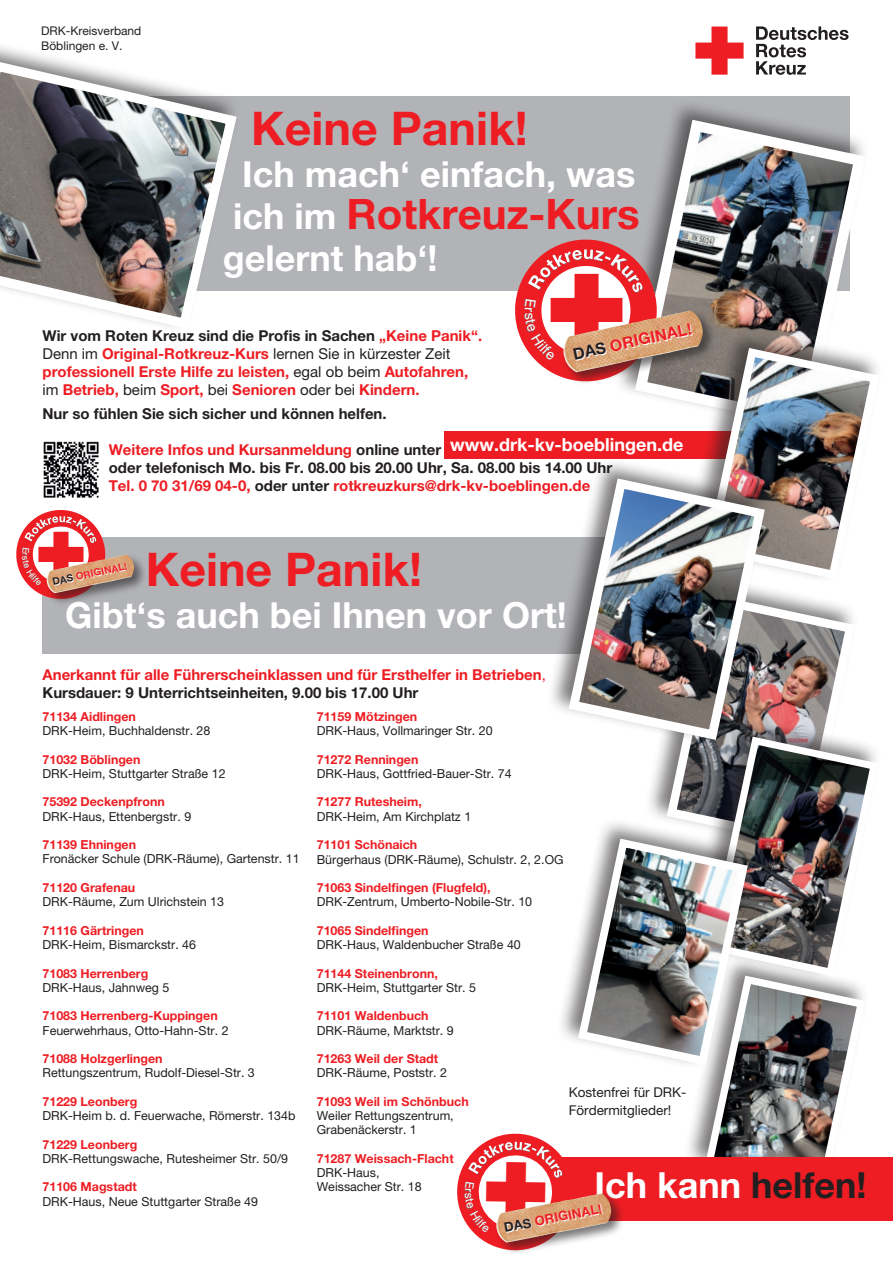
<style>
.page{position:relative;width:893px;height:1263px;background:#fff}
.page>*{position:absolute;margin:0;border:0;box-sizing:border-box;transform-origin:0 0}
.t1{font:700 46.5px "Helvetica Neue";color:#ee1d23}
.t2{font:700 42px "Helvetica Neue";color:#ee1d23}
.t3{font:700 36px "Helvetica Neue";color:#fff}
.t4{font:700 18px "Helvetica Neue";color:#fff}
.t5{font:700 15.9px "Helvetica Neue";color:#ee1d23}
.t6{font:700 15px/18px "Helvetica Neue";color:#ee1d23}
.t7{font:700 15px/18px "Helvetica Neue";color:#231f20}
.t8{font:13.5px/18px "Helvetica Neue";color:#231f20}
.t9{font:700 13.05px "Helvetica Neue";color:#ee1d23}
.t10{font:12.45px/14.2px "Helvetica Neue";color:#231f20}
.t11{font:700 12.45px "Helvetica Neue";color:#ee1d23}
.t12{font:12px/15px "Helvetica Neue";color:#231f20}
.t13{font:700 9.9px "Helvetica Neue";color:#ee1d23}
.s1{font-size:36px;color:#fff}
.s2{color:#fff}
.s3{color:#231f20}
.s4{font-weight:400;color:#231f20}
.s5{color:#ee1d23}
.s6{font-weight:400}
</style>
<div class="page">
<div style="left:445px;top:431px;width:305px;height:28px;background:#ee1d23"></div>
<div style="left:26px;top:96px;width:824px;height:195px;background:#b2b3b7"></div>
<div style="left:612px;top:98px;width:257px;height:333px;background:#231f20;opacity:.6"></div>
<img style="left:629px;top:114px;width:240px;height:317px">
<img style="left:770px;top:591px;width:83px;height:124px">
<div style="left:685px;top:715px;width:197px;height:265px;background:#231f20;opacity:.6"></div>
<svg style="left:695px;top:27px;width:49px;height:48px"></svg>
<svg style="left:756px;top:26px;width:92px;height:49px"></svg>
<img style="left:0;top:55px;width:237px;height:272px">
<div style="left:561px;top:309px;width:155px;height:77px;background:#231f20;opacity:.6"></div>
<img style="left:660px;top:310px;width:43px;height:62px">
<div style="left:482px;top:1157px;width:411px;height:63px;background:#ee1d23"></div>
<div style="left:43px;top:537px;width:650px;height:116px;background:#b2b3b7"></div>
<div style="left:45px;top:553px;width:103px;height:54px;background:#231f20;opacity:.6"></div>
<img style="left:108px;top:554px;width:26px;height:39px">
<div style="left:683px;top:326px;width:200px;height:258px;background:#231f20;opacity:.6"></div>
<img style="left:701px;top:343px;width:182px;height:241px">
<div style="left:546px;top:456px;width:223px;height:288px;background:#231f20;opacity:.6"></div>
<img style="left:563px;top:473px;width:207px;height:259px">
<img style="left:43px;top:441px;width:56px;height:57px">
<svg style="left:515px;top:236px;width:145px;height:149px"></svg>
<img style="left:457px;top:732px;width:425px;height:521px">
<svg style="left:16px;top:510px;width:92px;height:91px"></svg>
<p class="t12" style="left:41px;top:23px;width:102px">DRK-Kreisverband<br>Böblingen e. V.</p>
<h1 class="t1" style="left:251px;top:100px;width:278px">Keine Panik!</h1>
<h3 class="t3" style="left:242px;top:152px;width:395px">Ich mach‘ einfach, was</h3>
<h2 class="t2" style="left:233px;top:188px;width:408px"><span class="s1">ich im</span> Rotkreuz-Kurs</h2>
<h3 class="t3" style="left:223px;top:236px;width:216px">gelernt hab‘!</h3>
<p class="t5" style="left:572px;top:344px;width:122px;rotate:-12deg"><span class="s2">DAS</span> ORIGINAL!</p>
<p class="t6" style="left:43px;top:327px;width:441px"><span class="s3">Wir vom Roten Kreuz sind die Profis in Sachen</span> „Keine Panik“.<br><span class="s4">Denn im</span> Original-Rotkreuz-Kurs <span class="s4">lernen Sie in kürzester Zeit </span>professionell Erste Hilfe zu leisten, <span class="s4">egal ob beim</span> Autofahren, <span class="s4">im</span> Betrieb, <span class="s4">beim</span> Sport, <span class="s4">bei</span> Senioren <span class="s4">oder bei</span> Kindern.</p>
<p class="t7" style="left:43px;top:405px;width:346px">Nur so fühlen Sie sich sicher und können helfen.</p>
<p class="t7" style="left:109px;top:441px;width:505px"><span class="s5">Weitere Infos und Kursanmeldung</span> online unter<br>oder telefonisch Mo. bis Fr. 08.00 bis 20.00 Uhr, Sa. 08.00 bis 14.00 Uhr<br><span class="s5">Tel. 0 70 31/69 04-0,</span> oder unter <span class="s5">rotkreuzkurs@drk-kv-boeblingen.de</span></p>
<h3 class="t4" style="left:450px;top:433px;width:235px">www.drk-kv-boeblingen.de</h3>
<h1 class="t1" style="left:146px;top:540px;width:278px">Keine Panik!</h1>
<h3 class="t3" style="left:65px;top:593px;width:503px">Gibt‘s auch bei Ihnen vor Ort!</h3>
<p class="t13" style="left:52px;top:576px;width:77px;rotate:-12deg"><span class="s3">DAS</span> ORIGINAL!</p>
<p class="t6" style="left:43px;top:665px;width:505px">Anerkannt für alle Führerscheinklassen und für Ersthelfer in Betrieben<span class="s6">,<br></span><span class="s3">Kursdauer: 9 Unterrichtseinheiten, 9.00 bis 17.00 Uhr</span></p>
<p class="t11" style="left:43px;top:709px;width:95px">71134 Aidlingen</p>
<p class="t10" style="left:43px;top:723px;width:169px">DRK-Heim, Buchhaldenstr. 28</p>
<p class="t11" style="left:43px;top:751px;width:99px">71032 Böblingen</p>
<p class="t10" style="left:43px;top:766px;width:185px">DRK-Heim, Stuttgarter Straße 12</p>
<p class="t11" style="left:43px;top:794px;width:124px">75392 Deckenpfronn</p>
<p class="t10" style="left:43px;top:809px;width:150px">DRK-Haus, Ettenbergstr. 9</p>
<p class="t11" style="left:43px;top:837px;width:95px">71139 Ehningen</p>
<p class="t10" style="left:43px;top:852px;width:259px">Fronäcker Schule (DRK-Räume), Gartenstr. 11</p>
<p class="t11" style="left:43px;top:880px;width:94px">71120 Grafenau</p>
<p class="t10" style="left:43px;top:894px;width:183px">DRK-Räume, Zum Ulrichstein 13</p>
<p class="t11" style="left:43px;top:922px;width:103px">71116 Gärtringen</p>
<p class="t10" style="left:43px;top:937px;width:155px">DRK-Heim, Bismarckstr. 46</p>
<p class="t11" style="left:43px;top:965px;width:107px">71083 Herrenberg</p>
<p class="t10" style="left:43px;top:980px;width:128px">DRK-Haus, Jahnweg 5</p>
<p class="t11" style="left:43px;top:1008px;width:177px">71083 Herrenberg-Kuppingen</p>
<p class="t10" style="left:43px;top:1023px;width:188px">Feuerwehrhaus, Otto-Hahn-Str. 2</p>
<p class="t11" style="left:43px;top:1051px;width:122px">71088 Holzgerlingen</p>
<p class="t10" style="left:43px;top:1065px;width:214px">Rettungszentrum, Rudolf-Diesel-Str. 3</p>
<p class="t11" style="left:43px;top:1094px;width:96px">71229 Leonberg</p>
<p class="t10" style="left:43px;top:1108px;width:254px">DRK-Heim b. d. Feuerwache, Römerstr. 134b</p>
<p class="t11" style="left:43px;top:1136px;width:96px">71229 Leonberg</p>
<p class="t10" style="left:43px;top:1151px;width:247px">DRK-Rettungswache, Rutesheimer Str. 50/9</p>
<p class="t11" style="left:43px;top:1179px;width:96px">71106 Magstadt</p>
<p class="t10" style="left:43px;top:1194px;width:217px">DRK-Haus, Neue Stuttgarter Straße 49</p>
<p class="t11" style="left:317px;top:709px;width:102px">71159 Mötzingen</p>
<p class="t10" style="left:317px;top:723px;width:177px">DRK-Haus, Vollmaringer Str. 20</p>
<p class="t11" style="left:317px;top:751px;width:103px">71272 Renningen</p>
<p class="t10" style="left:317px;top:766px;width:196px">DRK-Haus, Gottfried-Bauer-Str. 74</p>
<p class="t11" style="left:317px;top:794px;width:107px">71277 Rutesheim,</p>
<p class="t10" style="left:317px;top:809px;width:156px">DRK-Heim, Am Kirchplatz 1</p>
<p class="t11" style="left:317px;top:837px;width:102px">71101 Schönaich</p>
<p class="t10" style="left:317px;top:852px;width:248px">Bürgerhaus (DRK-Räume), Schulstr. 2, 2.OG</p>
<p class="t11" style="left:317px;top:880px;width:175px">71063 Sindelfingen (Flugfeld),</p>
<p class="t10" style="left:317px;top:894px;width:217px">DRK-Zentrum, Umberto-Nobile-Str. 10</p>
<p class="t11" style="left:317px;top:923px;width:113px">71065 Sindelfingen</p>
<p class="t10" style="left:317px;top:937px;width:206px">DRK-Haus, Waldenbucher Straße 40</p>
<p class="t11" style="left:317px;top:965px;width:123px">71144 Steinenbronn,</p>
<p class="t10" style="left:317px;top:980px;width:161px">DRK-Heim, Stuttgarter Str. 5</p>
<p class="t11" style="left:317px;top:1008px;width:113px">71101 Waldenbuch</p>
<p class="t10" style="left:317px;top:1023px;width:138px">DRK-Räume, Marktstr. 9</p>
<p class="t11" style="left:317px;top:1051px;width:123px">71263 Weil der Stadt</p>
<p class="t10" style="left:317px;top:1065px;width:132px">DRK-Räume, Poststr. 2</p>
<p class="t11" style="left:317px;top:1094px;width:153px">71093 Weil im Schönbuch</p>
<p class="t10" style="left:317px;top:1108px;width:138px">Weiler Rettungszentrum,<br>Grabenäckerstr. 1</p>
<p class="t11" style="left:317px;top:1151px;width:138px">71287 Weissach-Flacht</p>
<p class="t10" style="left:317px;top:1165px;width:106px">DRK-Haus,<br>Weissacher Str. 18</p>
<p class="t8" style="left:569px;top:1083px;width:119px">Kostenfrei für DRK-<br>Fördermitglieder!</p>
<h3 class="t3" style="left:595px;top:1163px;width:273px">Ich kann <span class="s3">helfen!</span></h3>
<p class="t9" style="left:503px;top:1219px;width:100px;rotate:-11deg"><span class="s2">DAS</span> ORIGINAL!</p>
</div>
